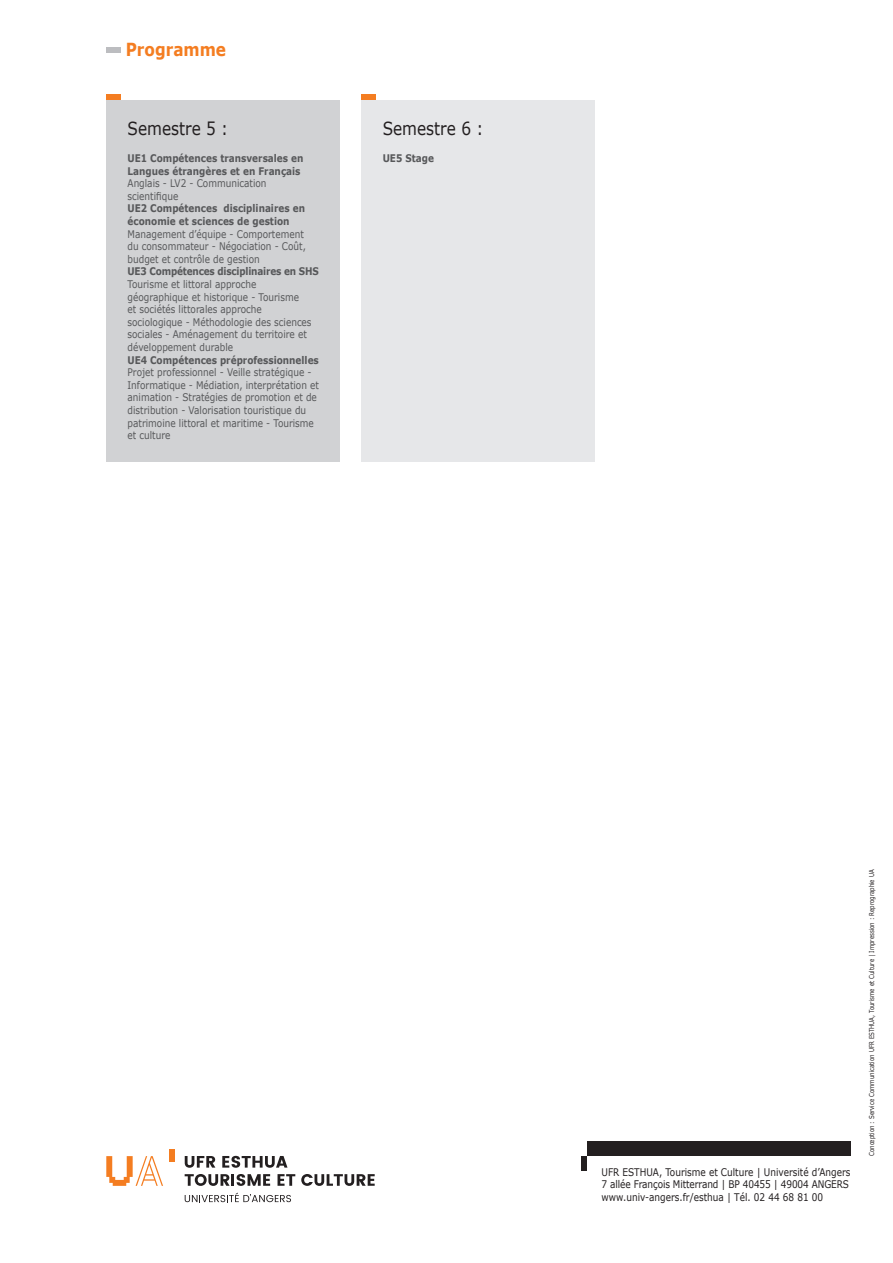
<style>
.page{position:relative;width:893px;height:1263px;background:#fff}
.page>*{position:absolute;margin:0;border:0;box-sizing:border-box;transform-origin:0 0}
.t1{font:18px "Verdana";color:#231f20;scale:.85 1}
.t2{font:700 18px "Verdana";color:#f47d21;scale:.85 1}
.t3{font:10.5px/12.6px "Verdana";color:#57585a;scale:.85 1}
.t4{font:700 10.5px/12.6px "Verdana";color:#57585a;scale:.85 1}
.t5{font:10.5px/12.6px "Verdana";color:#231f20;scale:.85 1}
.t6{font:700 10.5px "Verdana";letter-spacing:-.02em;color:#57585a;scale:.85 1}
.t7{font:6.75px "Verdana";color:#231f20;scale:.81 1}
</style>
<div class="page">
<div style="left:581px;top:1156px;width:6px;height:14px;background:#231f20"></div>
<div style="left:587px;top:1142px;width:263px;height:14px;background:#231f20"></div>
<div style="left:106px;top:100px;width:234px;height:361px;background:#d1d2d4"></div>
<div style="left:106px;top:94px;width:14px;height:6px;background:#f47d21"></div>
<div style="left:361px;top:100px;width:234px;height:361px;background:#e6e7e9"></div>
<div style="left:361px;top:94px;width:15px;height:6px;background:#f47d21"></div>
<div style="left:106px;top:47px;width:14px;height:6px;background:#bcbdc0"></div>
<svg style="left:185px;top:1192px;width:106px;height:10px"></svg>
<div style="left:169px;top:1149px;width:5px;height:13px;background:#f47d21"></div>
<svg style="left:185px;top:1156px;width:30px;height:12px"></svg>
<svg style="left:222px;top:1156px;width:65px;height:12px"></svg>
<svg style="left:185px;top:1174px;width:85px;height:12px"></svg>
<svg style="left:278px;top:1174px;width:17px;height:12px"></svg>
<svg style="left:301px;top:1174px;width:74px;height:12px"></svg>
<svg style="left:106px;top:1156px;width:57px;height:30px"></svg>
<h1 class="t2" style="left:126px;top:38px;width:120px">Programme</h1>
<h1 class="t1" style="left:128px;top:117px;width:120px">Semestre 5 :</h1>
<p class="t4" style="left:128px;top:152px;width:208px">UE1 Compétences transversales en<br>Langues étrangères et en Français</p>
<p class="t3" style="left:128px;top:177px;width:165px">Anglais - LV2 - Communication scientifique</p>
<p class="t4" style="left:128px;top:202px;width:210px">UE2 Compétences disciplinaires en économie et sciences de gestion</p>
<p class="t3" style="left:128px;top:228px;width:211px">Management d’équipe - Comportement du consommateur - Négociation - Coût, budget et contrôle de gestion</p>
<p class="t6" style="left:128px;top:265px;width:226px">UE3 Compétences disciplinaires en SHS</p>
<p class="t3" style="left:128px;top:278px;width:218px">Tourisme et littoral approche géographique et historique - Tourisme<br>et sociétés littorales approche sociologique - Méthodologie des sciences sociales - Aménagement du territoire et développement durable</p>
<p class="t4" style="left:128px;top:354px;width:227px">UE4 Compétences préprofessionnelles</p>
<p class="t3" style="left:128px;top:366px;width:227px">Projet professionnel - Veille stratégique - Informatique - Médiation, interprétation et animation - Stratégies de promotion et de distribution - Valorisation touristique du patrimoine littoral et maritime - Tourisme et culture</p>
<h1 class="t1" style="left:383px;top:117px;width:120px">Semestre 6 :</h1>
<p class="t4" style="left:383px;top:152px;width:62px">UE5 Stage</p>
<p class="t5" style="left:601px;top:1166px;width:294px">UFR ESTHUA, Tourisme et Culture | Université d’Angers<br>7 allée François Mitterrand | BP 40455 | 49004 ANGERS www.univ-angers.fr/esthua | Tél. 02 44 68 81 00</p>
<p class="t7" style="left:867px;top:1156px;width:355px;rotate:-90deg">Conception : Service Communication UFR ESTHUA, Tourisme et Culture | Impression : Reprographie UA</p>
</div>
